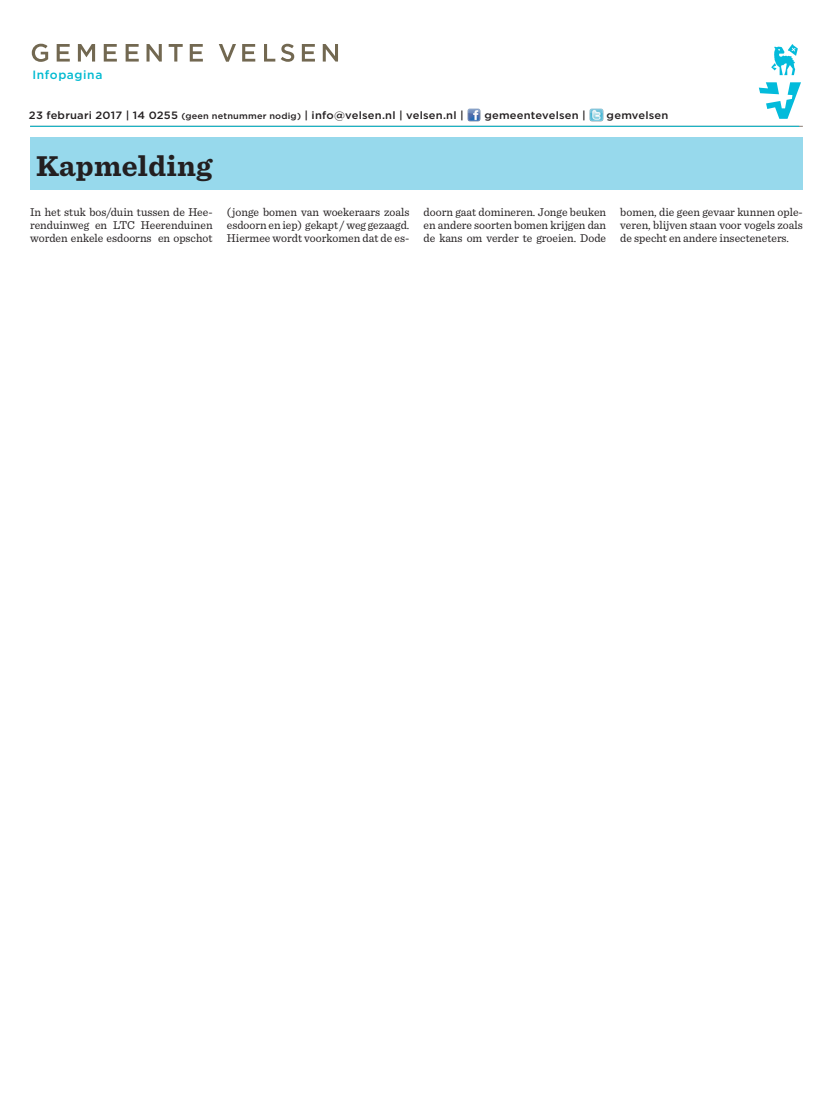
<style>
.page{position:relative;width:833px;height:1117px;background:#fff}
.page>*{position:absolute;margin:0;border:0;box-sizing:border-box;transform-origin:0 0}
._0_4_Kop_22pt{font:700 30px "Sentinel";letter-spacing:.01em;color:#231f20}
.t1{font:500 12px "Gotham";letter-spacing:.05em;color:#00bad1}
.tekst_mager{font:11.88px/13.1px "Sentinel";color:#231f20;text-align:justify}
.t2{font:500 10.62px "Gotham";letter-spacing:.02em;color:#231f20;scale:1.05 1}
.s1{font-size:8.75px}
</style>
<div class="page">
<svg style="left:32px;top:44px;width:16px;height:18px"></svg>
<svg style="left:57px;top:44px;width:13px;height:18px"></svg>
<svg style="left:78px;top:44px;width:17px;height:18px"></svg>
<svg style="left:104px;top:44px;width:13px;height:18px"></svg>
<svg style="left:126px;top:44px;width:13px;height:18px"></svg>
<svg style="left:146px;top:44px;width:16px;height:18px"></svg>
<svg style="left:169px;top:44px;width:14px;height:18px"></svg>
<svg style="left:190px;top:44px;width:13px;height:18px"></svg>
<svg style="left:219px;top:44px;width:17px;height:18px"></svg>
<svg style="left:242px;top:44px;width:13px;height:18px"></svg>
<svg style="left:264px;top:44px;width:11px;height:18px"></svg>
<svg style="left:281px;top:44px;width:13px;height:18px"></svg>
<svg style="left:302px;top:44px;width:13px;height:18px"></svg>
<svg style="left:323px;top:44px;width:15px;height:18px"></svg>
<svg style="left:759px;top:82px;width:42px;height:37px"></svg>
<svg style="left:771px;top:44px;width:27px;height:31px"></svg>
<hr style="left:30px;top:126px;width:773px;height:1px;background:#897b72">
<img style="left:467px;top:108px;width:14px;height:14px">
<img style="left:589px;top:108px;width:14px;height:14px">
<hr style="left:30px;top:126px;width:769px;height:1px;background:#00bad1">
<div style="left:30px;top:137px;width:773px;height:53px;background:#97d9ec"></div>
<p class="t1" style="left:32px;top:67px;width:71px">Infopagina</p>
<p class="t2" style="left:29px;top:108px;width:415px">23 februari 2017 | 14 0255 <span class="s1">(geen netnummer nodig)</span> | info@velsen.nl | velsen.nl |</p>
<p class="t2" style="left:484px;top:108px;width:98px">gemeentevelsen |</p>
<p class="t2" style="left:606px;top:108px;width:60px">gemvelsen</p>
<p class="_0_4_Kop_22pt" style="left:36px;top:143px;width:177px">Kapmelding</p>
<p class="tekst_mager" style="left:30px;top:204px;width:184px">In het stuk bos/duin tussen de Hee&shy;renduinweg en LTC Heerenduinen worden enkele esdoorns en opschot</p>
<p class="tekst_mager" style="left:227px;top:204px;width:184px">(jonge bomen van woekeraars zoals esdoorn en iep) gekapt / weg gezaagd.<br>Hiermee wordt voorkomen dat de es-</p>
<p class="tekst_mager" style="left:423px;top:204px;width:184px">doorn gaat domineren. Jonge beuken en andere soorten bomen krijgen dan de kans om verder te groeien. Dode</p>
<p class="tekst_mager" style="left:620px;top:204px;width:184px">bomen, die geen gevaar kunnen ople&shy;veren, blijven staan voor vogels zoals de specht en andere insecteneters.</p>
</div>
